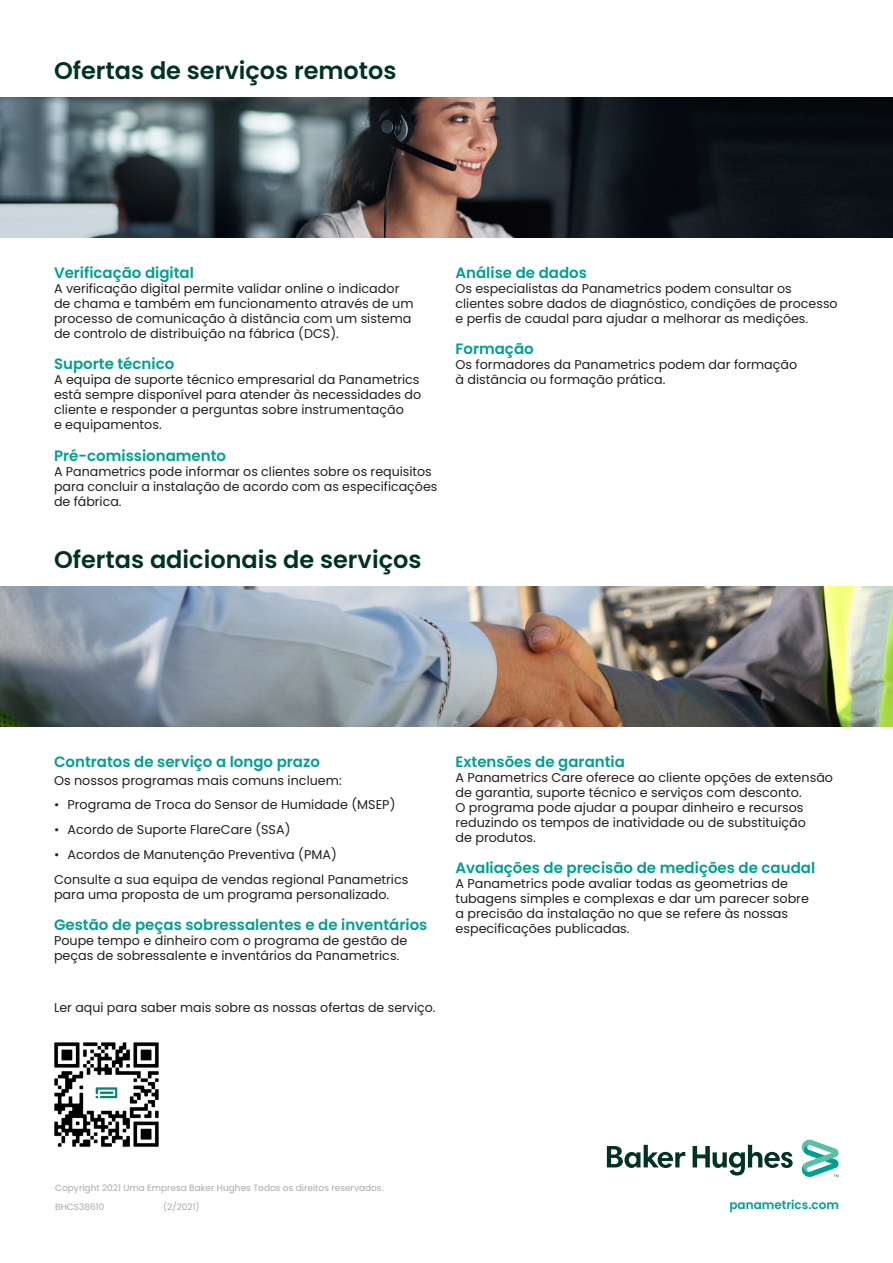
<style>
.page{position:relative;width:893px;height:1263px;background:#fff}
.page>*{position:absolute;margin:0;border:0;box-sizing:border-box;transform-origin:0 0}
.t1{font:600 24px "Poppins";color:#003323}
.t2{font:600 15px "Poppins";color:#00a08f}
.t3{font:12.75px/15px "Poppins";color:#231f20}
.t4{font:600 12px "Poppins";color:#00a08f}
._6pt-legal_footnote{font:9px "Poppins";color:#a8a9ad}
</style>
<div class="page">
<svg style="left:607px;top:1139px;width:232px;height:38px"></svg>
<img style="left:0;top:97px;width:893px;height:141px">
<img style="left:0;top:586px;width:893px;height:140px">
<img style="left:54px;top:1042px;width:105px;height:105px">
<p class="t1" style="left:54px;top:57px;width:344px">Ofertas de serviços remotos</p>
<p class="t2" style="left:54px;top:264px;width:141px">Verificação digital</p>
<p class="t3" style="left:54px;top:281px;width:361px">A verificação digital permite validar online o indicador de chama e também em funcionamento através de um processo de comunicação à distância com um sistema de controlo de distribuição na fábrica (DCS).</p>
<p class="t2" style="left:54px;top:355px;width:122px">Suporte técnico</p>
<p class="t3" style="left:54px;top:372px;width:369px">A equipa de suporte técnico empresarial da Panametrics está sempre disponível para atender às necessidades do cliente e responder a perguntas sobre instrumentação<br>e equipamentos.</p>
<p class="t2" style="left:54px;top:447px;width:174px">Pré-comissionamento</p>
<p class="t3" style="left:54px;top:464px;width:385px">A Panametrics pode informar os clientes sobre os requisitos para concluir a instalação de acordo com as especificações de fábrica.</p>
<p class="t1" style="left:54px;top:545px;width:369px">Ofertas adicionais de serviços</p>
<p class="t2" style="left:455px;top:264px;width:133px">Análise de dados</p>
<p class="t3" style="left:455px;top:281px;width:384px">Os especialistas da Panametrics podem consultar os clientes sobre dados de diagnóstico, condições de processo e perfis de caudal para ajudar a melhorar as medições.</p>
<p class="t2" style="left:455px;top:340px;width:80px">Formação</p>
<p class="t3" style="left:455px;top:357px;width:343px">Os formadores da Panametrics podem dar formação à distância ou formação prática.</p>
<p class="t2" style="left:54px;top:752px;width:267px">Contratos de serviço a longo prazo</p>
<p class="t3" style="left:54px;top:773px;width:289px">Os nossos programas mais comuns incluem:</p>
<p class="t3" style="left:54px;top:797px;width:343px">• Programa de Troca do Sensor de Humidade (MSEP)</p>
<p class="t3" style="left:54px;top:822px;width:238px">• Acordo de Suporte FlareCare (SSA)</p>
<p class="t3" style="left:54px;top:847px;width:284px">• Acordos de Manutenção Preventiva (PMA)</p>
<p class="t3" style="left:54px;top:872px;width:356px">Consulte a sua equipa de vendas regional Panametrics para uma proposta de um programa personalizado.</p>
<p class="t2" style="left:54px;top:916px;width:375px">Gestão de peças sobressalentes e de inventários</p>
<p class="t3" style="left:54px;top:933px;width:355px">Poupe tempo e dinheiro com o programa de gestão de peças de sobressalente e inventários da Panametrics.</p>
<p class="t3" style="left:54px;top:1000px;width:383px">Ler aqui para saber mais sobre as nossas ofertas de serviço.</p>
<p class="t2" style="left:455px;top:752px;width:171px">Extensões de garantia</p>
<p class="t3" style="left:455px;top:770px;width:379px">A Panametrics Care oferece ao cliente opções de extensão de garantia, suporte técnico e serviços com desconto.<br>O programa pode ajudar a poupar dinheiro e recursos reduzindo os tempos de inatividade ou de substituição<br>de produtos.</p>
<p class="t2" style="left:455px;top:859px;width:361px">Avaliações de precisão de medições de caudal</p>
<p class="t3" style="left:455px;top:876px;width:355px">A Panametrics pode avaliar todas as geometrias de tubagens simples e complexas e dar um parecer sobre a precisão da instalação no que se refere às nossas especificações publicadas.</p>
<p class="_6pt-legal_footnote" style="left:55px;top:1182px;width:330px">Copyright 2021 Uma Empresa Baker Hughes Todos os direitos reservados.</p>
<p class="_6pt-legal_footnote" style="left:55px;top:1201px;width:51px">BHCS38610</p>
<p class="_6pt-legal_footnote" style="left:163px;top:1201px;width:38px">(2/2021)</p>
<p class="t4" style="left:729px;top:1198px;width:111px">panametrics.com</p>
</div>
